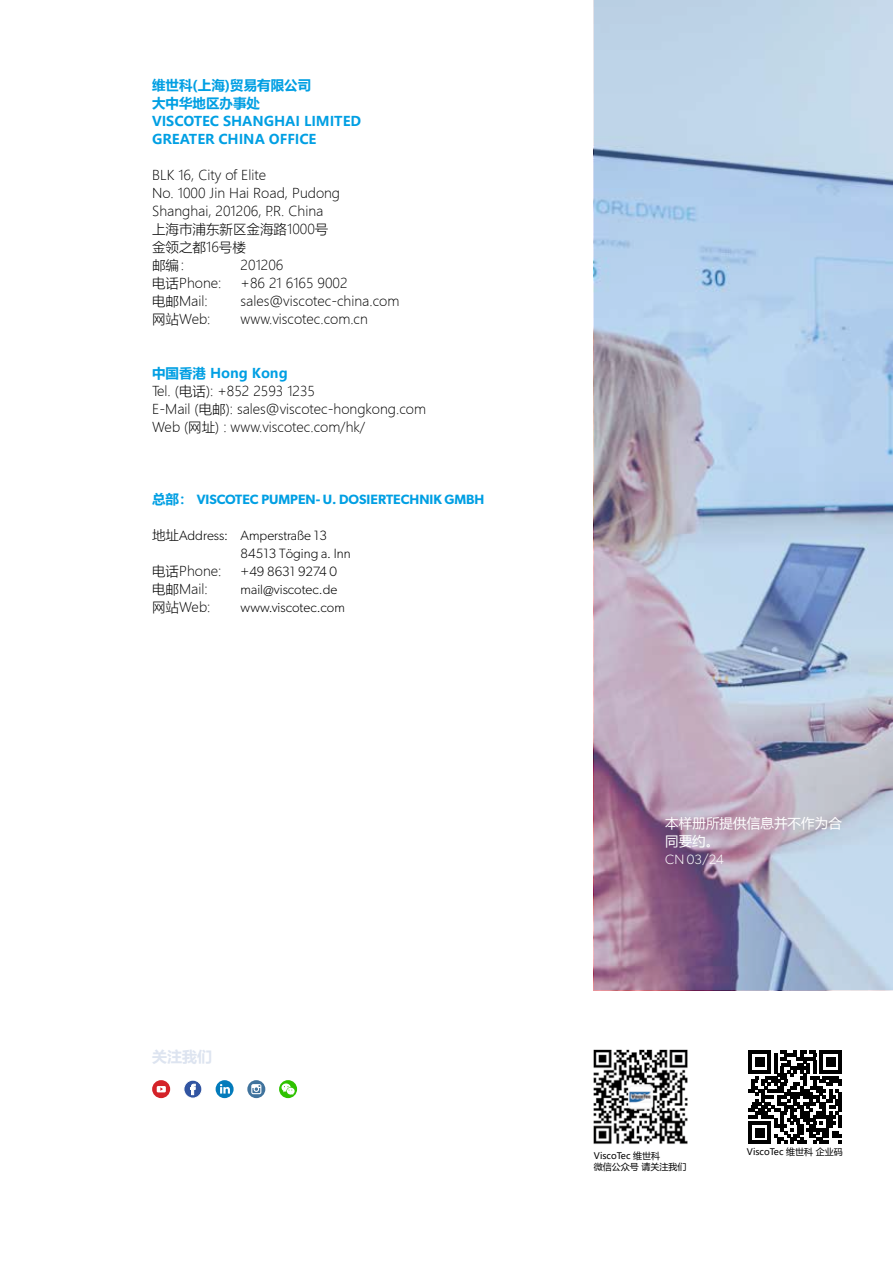
<style>
.page{position:relative;width:893px;height:1263px;background:#fff}
.page>*{position:absolute;margin:0;border:0;box-sizing:border-box;transform-origin:0 0}
.t1{font:700 15px "Microsoft Ya Hei";color:#dde4f0}
.t2{font:300 13.5px/18px "Microsoft Ya Hei";color:#000}
.t3{font:300 13.5px/18px "Gibson";color:#000}
.t4{font:700 13.5px/18px "Microsoft Ya Hei";color:#009fe3}
.t5{font:600 13.5px "Gibson";color:#009fe3}
.t6{font:13.5px/18px "Microsoft Ya Hei";letter-spacing:.005em;color:#fff}
.t7{font:300 13.5px "Gibson";color:#fff}
.t8{font:9px/10.8px "Microsoft Ya Hei";color:#000}
.s1{font-family:"Microsoft Ya Hei";font-weight:700}
.s2{font-family:"Microsoft Ya Hei UI Light";font-weight:400}
</style>
<div class="page">
<svg style="left:594px;top:0;width:299px;height:990px;background:#b0bad2"></svg>
<svg style="left:748px;top:1050px;width:94px;height:94px"></svg>
<svg style="left:279px;top:1080px;width:18px;height:18px"></svg>
<svg style="left:281px;top:1083px;width:14px;height:12px"></svg>
<img style="left:593px;top:1049px;width:95px;height:95px">
<img style="left:629px;top:1085px;width:22px;height:23px">
<svg style="left:152px;top:1080px;width:18px;height:18px"></svg>
<svg style="left:216px;top:1080px;width:18px;height:18px"></svg>
<svg style="left:184px;top:1080px;width:18px;height:18px"></svg>
<svg style="left:247px;top:1080px;width:18px;height:18px"></svg>
<p class="t4" style="left:152px;top:76px;width:211px">维世科(上海)贸易有限公司<br>大中华地区办事处<br>VISCOTEC SHANGHAI LIMITED<br>GREATER CHINA OFFICE</p>
<p class="t2" style="left:152px;top:166px;width:190px">BLK 16, City of Elite<br>No. 1000 Jin Hai Road, Pudong<br>Shanghai, 201206, P.R. China上海市浦东新区金海路1000号金领之都16号楼<br>邮编：</p>
<p class="t2" style="left:241px;top:256px;width:44px">201206</p>
<p class="t2" style="left:152px;top:274px;width:71px">电话Phone:</p>
<p class="t2" style="left:241px;top:274px;width:108px">+86 21 6165 9002</p>
<p class="t2" style="left:152px;top:292px;width:57px">电邮Mail:</p>
<p class="t2" style="left:241px;top:292px;width:160px">sales@viscotec-china.com</p>
<p class="t2" style="left:152px;top:310px;width:60px">网站Web:</p>
<p class="t2" style="left:241px;top:310px;width:129px">www.viscotec.com.cn</p>
<p class="t4" style="left:152px;top:364px;width:137px">中国香港 Hong Kong</p>
<p class="t2" style="left:152px;top:382px;width:275px">Tel. (电话): +852 2593 1235<br>E-Mail (电邮): sales@viscotec-hongkong.com<br>Web (网址) : www.viscotec.com/hk/</p>
<p class="t5" style="left:152px;top:491px;width:334px"><span class="s1">总部：</span> VISCOTEC PUMPEN- U. DOSIERTECHNIK GMBH</p>
<p class="t3" style="left:241px;top:526px;width:111px;text-indent:-89px"><span class="s2">地址</span>Address: Amperstraße 13<br>84513 Töging a. Inn</p>
<p class="t2" style="left:152px;top:562px;width:71px">电话Phone:</p>
<p class="t3" style="left:241px;top:562px;width:98px">+49 8631 9274 0</p>
<p class="t2" style="left:152px;top:580px;width:57px">电邮Mail:</p>
<p class="t3" style="left:241px;top:580px;width:98px">mail@viscotec.de</p>
<p class="t2" style="left:152px;top:598px;width:60px">网站Web:</p>
<p class="t3" style="left:241px;top:598px;width:106px">www.viscotec.com</p>
<p class="t1" style="left:152px;top:1046px;width:61px">关注我们</p>
<p class="t6" style="left:665px;top:814px;width:178px">本样册所提供信息并不作为合同要约。</p>
<p class="t7" style="left:665px;top:851px;width:60px">CN 03/24</p>
<p class="t8" style="left:594px;top:1150px;width:94px">ViscoTec 维世科<br>微信公众号 请关注我们</p>
<p class="t8" style="left:747px;top:1146px;width:97px">ViscoTec 维世科 企业码</p>
</div>
